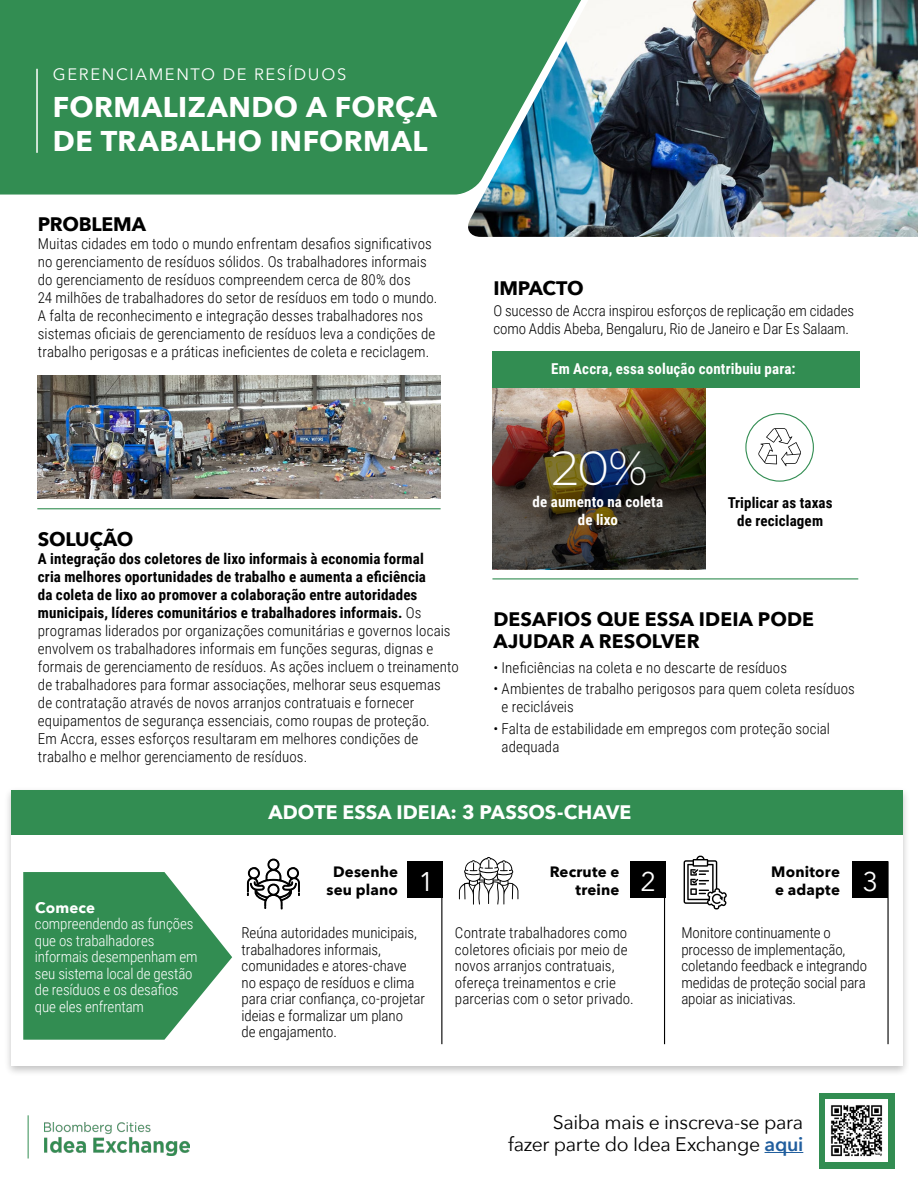
<style>
.page{position:relative;width:918px;height:1188px;background:#fff}
.page>*{position:absolute;margin:0;border:0;box-sizing:border-box;transform-origin:0 0}
.t1{font:300 48px "Montserrat";color:#fff}
.t2{font:700 28.5px/34.5px "Avenir Next";letter-spacing:.015em;color:#fff}
.t3{font:27px "Avenir Next";color:#fff}
.t4{font:700 19.5px/22.5px "Avenir Next";color:#000}
.t5{font:19.5px/22.5px "Avenir Next";letter-spacing:-.02em;color:#000;text-align:right}
.t6{font:700 19.5px "Avenir Next";color:#fff}
.t7{font:16.5px "Avenir Next";letter-spacing:.1em;color:#fff}
.t8{font:300 15px/18px "Roboto Condensed";letter-spacing:.005em;color:#000}
.t9{font:300 15px/16.5px "Roboto Condensed";letter-spacing:-.01em;color:#fff}
.t10{font:700 15px/18px "Roboto Condensed";letter-spacing:.01em;color:#fff;text-align:center}
.t11{font:700 15px/18px "Avenir Next";letter-spacing:.01em;color:#000;text-align:center}
.t12{font:700 15px/18px "Roboto Condensed";letter-spacing:.01em;color:#000;text-align:center}
.t13{font:700 15px "Avenir Next";letter-spacing:.01em;color:#fff}
.s1{font-weight:700}
.s2{font-weight:600;color:#215e9e}
</style>
<div class="page">
<img style="left:44px;top:1123px;width:145px;height:32px">
<hr style="left:28px;top:1115px;width:1px;height:44px;background:#328d52">
<svg style="left:819px;top:1094px;width:75px;height:75px;background:#4c9b68"></svg>
<img style="left:826px;top:1100px;width:61px;height:61px">
<hr style="left:765px;top:1152px;width:38px;height:1px;background:#215e9e">
<img style="left:492px;top:387px;width:214px;height:26px">
<img style="left:492px;top:413px;width:214px;height:156px">
<div style="left:4px;top:786px;width:907px;height:291px;background:#000;opacity:.25"></div>
<div style="left:12px;top:790px;width:891px;height:276px;background:#fff"></div>
<img style="left:468px;top:0;width:450px;height:237px">
<svg style="left:0;top:0;width:646px;height:195px;background:#3e8f62"></svg>
<img style="left:37px;top:376px;width:404px;height:123px">
<hr style="left:37px;top:508px;width:404px;height:1px;background:#328d52">
<div style="left:12px;top:790px;width:891px;height:45px;background:#328d52"></div>
<svg style="left:23px;top:872px;width:209px;height:168px"></svg>
<div style="left:407px;top:861px;width:35px;height:37px;background:#000"></div>
<hr style="left:441px;top:861px;width:1px;height:183px;background:#000">
<div style="left:852px;top:861px;width:35px;height:37px;background:#000"></div>
<div style="left:630px;top:861px;width:35px;height:37px;background:#000"></div>
<hr style="left:664px;top:861px;width:1px;height:183px;background:#000">
<svg style="left:459px;top:857px;width:59px;height:48px"></svg>
<svg style="left:684px;top:855px;width:43px;height:55px"></svg>
<div style="left:493px;top:351px;width:367px;height:36px;background:#328d52"></div>
<div style="left:745px;top:413px;width:69px;height:69px;border:1px solid #328d52;border-radius:50%"></div>
<svg style="left:758px;top:428px;width:43px;height:38px"></svg>
<hr style="left:492px;top:578px;width:366px;height:1px;background:#328d52">
<hr style="left:887px;top:861px;width:2px;height:183px;background:#000">
<hr style="left:36px;top:69px;width:2px;height:84px;background:#fff">
<svg style="left:247px;top:859px;width:53px;height:50px"></svg>
<p class="t7" style="left:53px;top:61px;width:295px">GERENCIAMENTO DE RESÍDUOS</p>
<h2 class="t2" style="left:53px;top:89px;width:386px">FORMALIZANDO A FORÇA<br>DE TRABALHO INFORMAL</h2>
<h3 class="t4" style="left:38px;top:213px;width:110px">PROBLEMA</h3>
<p class="t8" style="left:38px;top:235px;width:401px">Muitas cidades em todo o mundo enfrentam desafios significativos no gerenciamento de resíduos sólidos. Os trabalhadores informais do gerenciamento de resíduos compreendem cerca de 80% dos<br>24 milhões de trabalhadores do setor de resíduos em todo o mundo.<br>A falta de reconhecimento e integração desses trabalhadores nos sistemas oficiais de gerenciamento de resíduos leva a condições de trabalho perigosas e a práticas ineficientes de coleta e reciclagem.</p>
<h3 class="t4" style="left:38px;top:528px;width:97px">SOLUÇÃO</h3>
<p class="t8" style="left:38px;top:549px;width:422px"><span class="s1">A integração dos coletores de lixo informais à economia formal<br>cria melhores oportunidades de trabalho e aumenta a eficiência<br>da coleta de lixo ao promover a colaboração entre autoridades municipais, líderes comunitários e trabalhadores informais.</span> Os programas liderados por organizações comunitárias e governos locais envolvem os trabalhadores informais em funções seguras, dignas e formais de gerenciamento de resíduos. As ações incluem o treinamento de trabalhadores para formar associações, melhorar seus esquemas<br>de contratação através de novos arranjos contratuais e fornecer equipamentos de segurança essenciais, como roupas de proteção.<br>Em Accra, esses esforços resultaram em melhores condições de trabalho e melhor gerenciamento de resíduos.</p>
<h3 class="t4" style="left:493px;top:276px;width:92px">IMPACTO</h3>
<p class="t8" style="left:493px;top:301px;width:362px">O sucesso de Accra inspirou esforços de replicação em cidades como Addis Abeba, Bengaluru, Rio de Janeiro e Dar Es Salaam.</p>
<p class="t10" style="left:551px;top:359px;width:246px">Em Accra, essa solução contribuiu para:</p>
<h1 class="t1" style="left:552px;top:435px;width:98px">20%</h1>
<p class="t10" style="left:533px;top:492px;width:132px">de aumento na coleta de lixo</p>
<p class="t12" style="left:728px;top:493px;width:106px">Triplicar as taxas de reciclagem</p>
<h3 class="t4" style="left:493px;top:607px;width:322px">DESAFIOS QUE ESSA IDEIA PODE<br>AJUDAR A RESOLVER</h3>
<p class="t8" style="left:493px;top:658px;width:295px">• Ineficiências na coleta e no descarte de resíduos</p>
<p class="t8" style="left:502px;top:680px;width:355px;text-indent:-8px">• Ambientes de trabalho perigosos para quem coleta resíduos e recicláveis</p>
<p class="t8" style="left:502px;top:719px;width:330px;text-indent:-8px">• Falta de estabilidade em empregos com proteção social adequada</p>
<p class="t13" style="left:35px;top:894px;width:61px">Comece</p>
<p class="t9" style="left:35px;top:915px;width:164px">compreendendo as funções que os trabalhadores informais desempenham em seu sistema local de gestão de resíduos e os desafios que eles enfrentam</p>
<h3 class="t6" style="left:268px;top:796px;width:365px">ADOTE ESSA IDEIA: 3 PASSOS-CHAVE</h3>
<p class="t11" style="left:327px;top:863px;width:73px">Desenhe seu plano</p>
<p class="t8" style="left:242px;top:924px;width:185px;line-height:16.5px">Reúna autoridades municipais, trabalhadores informais, comunidades e atores-chave no espaço de resíduos e clima para criar confiança, co-projetar ideias e formalizar um plano<br>de engajamento.</p>
<p class="t11" style="left:771px;top:863px;width:70px;text-align:left">Monitore e adapte</p>
<p class="t8" style="left:681px;top:924px;width:187px;line-height:16.5px">Monitore continuamente o processo de implementação, coletando feedback e integrando medidas de proteção social para apoiar as iniciativas.</p>
<p class="t11" style="left:550px;top:863px;width:71px;text-align:right">Recrute e treine</p>
<p class="t8" style="left:455px;top:924px;width:180px;line-height:16.5px">Contrate trabalhadores como coletores oficiais por meio de novos arranjos contratuais, ofereça treinamentos e crie parcerias com o setor privado.</p>
<h3 class="t3" style="left:419px;top:859px;width:17px">1</h3>
<h3 class="t3" style="left:641px;top:859px;width:17px">2</h3>
<h3 class="t3" style="left:863px;top:859px;width:17px">3</h3>
<h3 class="t5" style="left:508px;top:1110px;width:297px">Saiba mais e inscreva-se para fazer parte do Idea Exchange <span class="s2">aqui</span></h3>
</div>
